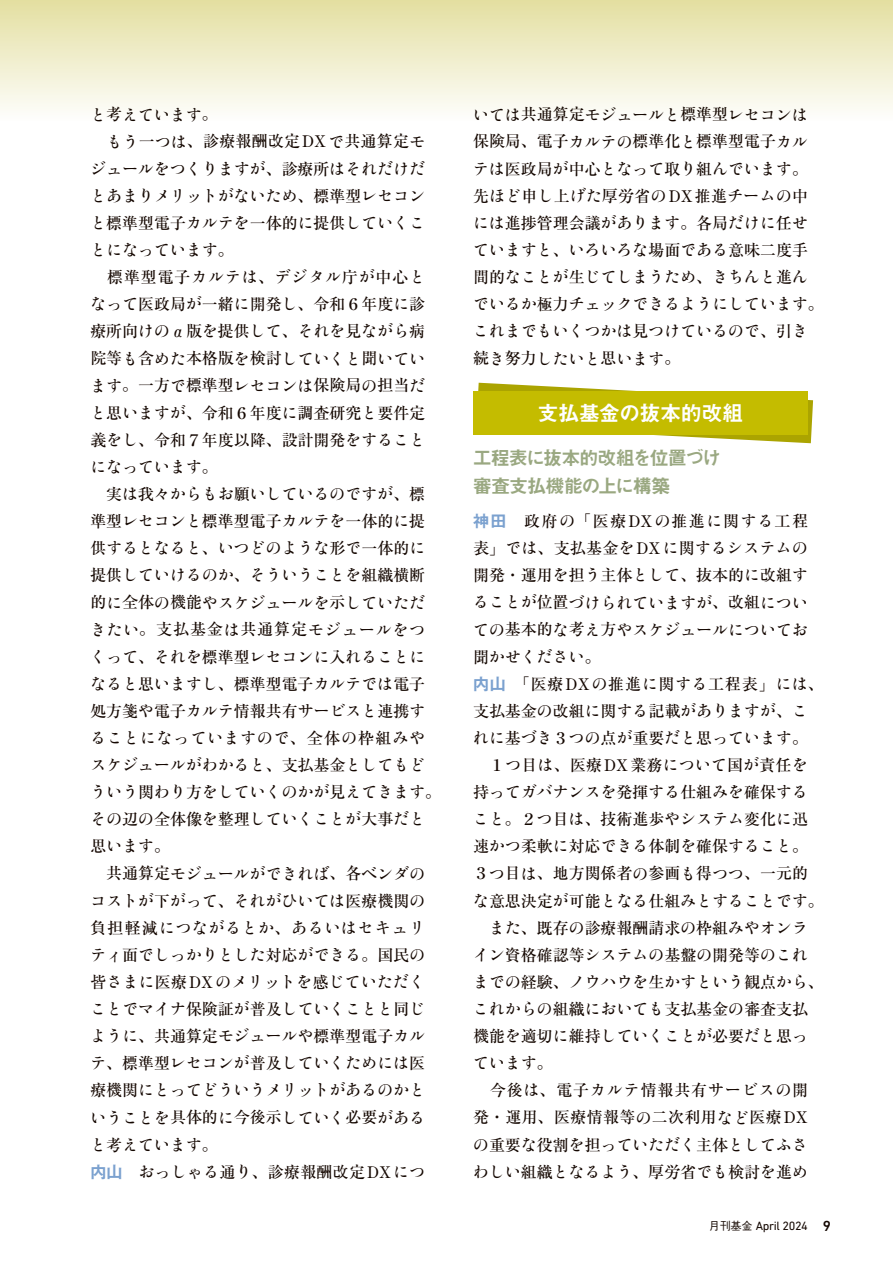
<style>
.page{position:relative;width:893px;height:1263px;background:#fff}
.page>*{position:absolute;margin:0;border:0;box-sizing:border-box;transform-origin:0 0}
.t1{font:21.3px "Midashi Go Pr 6 MB31";letter-spacing:-.03em;color:#fff}
.t2{font:19.2px/27.2px "Midashi Go Pr 6 MB31";letter-spacing:-.06em;color:#9aa881}
.t3{font:16.35px/27.2px "Ryumin Std Medium KO";letter-spacing:-.03em;color:#140700}
.t4{font:500 15.9px/27.2px "Ryumin Pr 6";color:#140700}
.t5{font:500 15.9px "Ryumin Pr 6";letter-spacing:.02em;color:#140700}
.t6{font:500 15.9px/27.2px "Ryumin Pr 6";letter-spacing:.025em;color:#140700}
.t7{font:500 15.9px "Ryumin Pr 6";letter-spacing:.06em;color:#140700}
.t8{font:500 15.9px "Ryumin Pr 6";letter-spacing:.105em;color:#140700}
.t9{font:12.15px "DIN Next LT Pro";letter-spacing:-.025em;color:#140700}
.s1{font-family:"Ryumin Pr 6";font-weight:500;font-size:15.9px}
.s2{font-family:"Ryumin Std Medium KO";font-weight:400;font-size:16.35px}
.s3{font-family:"Gothic MB101 Pr 6 De";font-weight:700;color:#7ba1cf}
.s4{font-family:"Hira Min Std W4";font-weight:400}
.s5{font-family:"Hira Min Std W4";font-size:15.9px}
.s6{font-family:"Gothic BBB Pro";font-weight:500;font-size:11.1px}
.s7{font-weight:500;font-size:14.85px}
</style>
<div class="page">
<div style="left:0;top:0;width:893px;height:121px;background:linear-gradient(to bottom,#e3dfa0,#fefefd)"></div>
<hr style="left:0;top:0;width:1px;height:121px;background:#e1dc97">
<svg style="left:476px;top:383px;width:337px;height:60px"></svg>
<div style="left:473px;top:391px;width:335px;height:43px;background:#c4bc00"></div>
<p class="t3" style="left:90px;top:99px;width:129px">と<span class="s1">考</span>えています<span class="s1">。</span></p>
<p class="t4" style="left:106px;top:127px;width:321px"><span class="s2">もう</span>一<span class="s2">つは</span>、診療報酬改定DX<span class="s2">で</span>共通算定<span class="s2">モ</span></p>
<p class="t3" style="left:90px;top:154px;width:337px;text-align:justify">ジュールをつくりますが<span class="s1">、診療所</span>はそれだけだとあまりメリットがないため<span class="s1">、標準型</span>レセコンと<span class="s1">標準型電子</span>カルテを<span class="s1">一体的</span>に<span class="s1">提供</span>していくことになっています<span class="s1">。</span></p>
<p class="t4" style="left:90px;top:263px;width:337px">　標準型電子<span class="s2">カルテは</span>、<span class="s2">デジタル</span>庁<span class="s2">が</span>中心<span class="s2">となって</span>医政局<span class="s2">が</span>一緒<span class="s2">に</span>開発<span class="s2">し</span>、令和６年度<span class="s2">に</span>診</p>
<p class="t3" style="left:90px;top:316px;width:337px"><span class="s1">療所向</span>けの<span class="s1">α版</span>を<span class="s1">提供</span>して<span class="s1">、</span>それを<span class="s1">見</span>ながら<span class="s1">病院等</span>も<span class="s1">含</span>めた<span class="s1">本格版</span>を<span class="s1">検討</span>していくと<span class="s1">聞</span>いてい</p>
<p class="t4" style="left:90px;top:371px;width:337px;text-align:justify"><span class="s2">ます</span>。一方<span class="s2">で</span>標準型<span class="s2">レセコンは</span>保険局<span class="s2">の</span>担当<span class="s2">だと</span>思<span class="s2">いますが</span>、令和６年度<span class="s2">に</span>調査研究<span class="s2">と</span>要件定義<span class="s2">をし</span>、令和７年度以降、設計開発<span class="s2">をすること</span></p>
<p class="t3" style="left:90px;top:452px;width:337px">になっています<span class="s1">。　　<br>　実</span>は<span class="s1">我々</span>からもお<span class="s1">願</span>いしているのですが<span class="s1">、標</span></p>
<p class="t4" style="left:90px;top:507px;width:336px">準型<span class="s2">レセコンと</span>標準型電子<span class="s2">カルテを</span>一体的<span class="s2">に</span>提</p>
<p class="t3" style="left:90px;top:533px;width:337px;text-align:justify"><span class="s1">供</span>するとなると<span class="s1">、</span>いつどのような<span class="s1">形</span>で<span class="s1">一体的</span>に<span class="s1">提供</span>していけるのか<span class="s1">、</span>そういうことを<span class="s1">組織横断的</span>に<span class="s1">全体</span>の<span class="s1">機能</span>やスケジュールを<span class="s1">示</span>していただきたい<span class="s1">。支払基金</span>は<span class="s1">共通算定</span>モジュールをつくって<span class="s1">、</span>それを<span class="s1">標準型</span>レセコンに<span class="s1">入</span>れることになると<span class="s1">思</span>いますし<span class="s1">、標準型電子</span>カルテでは<span class="s1">電子</span></p>
<p class="t4" style="left:90px;top:696px;width:337px">処方箋<span class="s2">や</span>電子<span class="s2">カルテ</span>情報共有<span class="s2">サービスと</span>連携<span class="s2">す</span></p>
<p class="t3" style="left:90px;top:723px;width:353px">ることになっていますので<span class="s1">、全体</span>の<span class="s1">枠組</span>みやスケジュールがわかると<span class="s1">、支払基金</span>としてもどういう<span class="s1">関</span>わり<span class="s1">方</span>をしていくのかが<span class="s1">見</span>えてきます<span class="s1">。</span>その<span class="s1">辺</span>の<span class="s1">全体像</span>を<span class="s1">整理</span>していくことが<span class="s1">大事</span>だと<span class="s1">思</span>います<span class="s1">。<br>　共通算定</span>モジュールができれば<span class="s1">、各</span>ベンダのコストが<span class="s1">下</span>がって<span class="s1">、</span>それがひいては<span class="s1">医療機関</span>の<span class="s1">負担軽減</span>につながるとか<span class="s1">、</span>あるいはセキュリティ<span class="s1">面</span>でしっかりとした<span class="s1">対応</span>ができる<span class="s1">。国民</span>の<span class="s1">皆</span>さまに<span class="s1">医療DX</span>のメリットを<span class="s1">感</span>じていただくことでマイナ<span class="s1">保険証</span>が<span class="s1">普及</span>していくことと<span class="s1">同</span>じように<span class="s1">、共通算定</span>モジュールや<span class="s1">標準型電子</span>カルテ<span class="s1">、標準型</span>レセコンが<span class="s1">普及</span>していくためには<span class="s1">医療機関</span>にとってどういうメリットがあるのかということを<span class="s1">具体的</span>に<span class="s1">今後示</span>していく<span class="s1">必要</span>があると<span class="s1">考</span>えています<span class="s1">。</span></p>
<p class="t5" style="left:90px;top:1159px;width:337px"><span class="s3">内山</span> <span class="s2">おっしゃる</span>通<span class="s2">り</span>、診療報酬改定DX<span class="s2">につ</span></p>
<p class="t3" style="left:473px;top:99px;width:337px">いては<span class="s1">共通算定</span>モジュールと<span class="s1">標準型</span>レセコンは</p>
<p class="t4" style="left:473px;top:127px;width:337px">保険局、電子<span class="s2">カルテの</span>標準化<span class="s2">と</span>標準型電子<span class="s2">カル</span></p>
<p class="t3" style="left:473px;top:154px;width:337px">テは<span class="s1">医政局</span>が<span class="s1">中心</span>となって<span class="s1">取</span>り<span class="s1">組</span>んでいます<span class="s1">。</span></p>
<p class="t4" style="left:473px;top:181px;width:336px">先<span class="s2">ほど</span>申<span class="s2">し</span>上<span class="s2">げた</span>厚労省<span class="s2">の</span>DX推進<span class="s2">チームの</span>中</p>
<p class="t3" style="left:473px;top:208px;width:353px">には<span class="s1">進捗管理会議</span>があります<span class="s1">。各局</span>だけに<span class="s1">任</span>せていますと<span class="s1">、</span>いろいろな<span class="s1">場面</span>である<span class="s1">意味二度手間的</span>なことが<span class="s1">生</span>じてしまうため<span class="s1">、</span>きちんと<span class="s1">進</span>んでいるか<span class="s1">極力</span>チェックできるようにしています<span class="s1">。</span>これまでもいくつかは<span class="s1">見</span>つけているので<span class="s1">、引</span>き<span class="s1">続</span>き<span class="s1">努力</span>したいと<span class="s1">思</span>います<span class="s1">。</span></p>
<p class="t1" style="left:537px;top:395px;width:207px">支払基金の抜本的改組</p>
<p class="t2" style="left:473px;top:444px;width:269px">工程表に抜本的改組を位置づけ　審査支払機能の上に構築</p>
<p class="t8" style="left:473px;top:508px;width:336px"><span class="s3">神田</span>　政府<span class="s2">の</span><span class="s4">「</span>医療DX<span class="s2">の</span>推進<span class="s2">に</span>関<span class="s2">する</span>工程</p>
<p class="t3" style="left:473px;top:533px;width:337px"><span class="s1">表</span><span class="s5">」</span>では<span class="s1">、支払基金</span>を<span class="s1">DX</span>に<span class="s1">関</span>するシステムの</p>
<p class="t4" style="left:473px;top:561px;width:337px">開発・運用<span class="s2">を</span>担<span class="s2">う</span>主体<span class="s2">として</span>、抜本的<span class="s2">に</span>改組<span class="s2">す</span></p>
<p class="t3" style="left:473px;top:587px;width:337px;text-align:justify">ることが<span class="s1">位置</span>づけられていますが<span class="s1">、改組</span>についての<span class="s1">基本的</span>な<span class="s1">考</span>え<span class="s1">方</span>やスケジュールについてお<span class="s1">聞</span>かせください<span class="s1">。</span></p>
<p class="t7" style="left:473px;top:671px;width:352px"><span class="s3">内山</span><span class="s4">「</span>医療DX<span class="s2">の</span>推進<span class="s2">に</span>関<span class="s2">する</span>工程表<span class="s4">」</span><span class="s2">には</span>、</p>
<p class="t3" style="left:473px;top:696px;width:337px"><span class="s1">支払基金</span>の<span class="s1">改組</span>に<span class="s1">関</span>する<span class="s1">記載</span>がありますが<span class="s1">、</span>これに<span class="s1">基</span>づき<span class="s1">３</span>つの<span class="s1">点</span>が<span class="s1">重要</span>だと<span class="s1">思</span>っています<span class="s1">。</span></p>
<p class="t5" style="left:473px;top:752px;width:337px">　１<span class="s2">つ</span>目<span class="s2">は</span>、医療DX業務<span class="s2">について</span>国<span class="s2">が</span>責任<span class="s2">を</span></p>
<p class="t3" style="left:473px;top:777px;width:337px"><span class="s1">持</span>ってガバナンスを<span class="s1">発揮</span>する<span class="s1">仕組</span>みを<span class="s1">確保</span>する</p>
<p class="t4" style="left:473px;top:805px;width:337px"><span class="s2">こと</span>。２<span class="s2">つ</span>目<span class="s2">は</span>、技術進歩<span class="s2">やシステム</span>変化<span class="s2">に</span>迅</p>
<p class="t3" style="left:473px;top:831px;width:336px"><span class="s1">速</span>かつ<span class="s1">柔軟</span>に<span class="s1">対応</span>できる<span class="s1">体制</span>を<span class="s1">確保</span>すること<span class="s1">。</span></p>
<p class="t4" style="left:473px;top:859px;width:336px">３<span class="s2">つ</span>目<span class="s2">は</span>、地方関係者<span class="s2">の</span>参画<span class="s2">も</span>得<span class="s2">つつ</span>、一元的</p>
<p class="t3" style="left:473px;top:885px;width:353px">な<span class="s1">意思決定</span>が<span class="s1">可能</span>となる<span class="s1">仕組</span>みとすることです<span class="s1">。</span></p>
<p class="t4" style="left:489px;top:913px;width:321px"><span class="s2">また</span>、既存<span class="s2">の</span>診療報酬請求<span class="s2">の</span>枠組<span class="s2">みやオンラ</span></p>
<p class="t3" style="left:473px;top:940px;width:353px">イン<span class="s1">資格確認等</span>システムの<span class="s1">基盤</span>の<span class="s1">開発等</span>のこれまでの<span class="s1">経験、</span>ノウハウを<span class="s1">生</span>かすという<span class="s1">観点</span>から<span class="s1">、</span>これからの<span class="s1">組織</span>においても<span class="s1">支払基金</span>の<span class="s1">審査支払機能</span>を<span class="s1">適切</span>に<span class="s1">維持</span>していくことが<span class="s1">必要</span>だと<span class="s1">思</span>っています<span class="s1">。</span></p>
<p class="t6" style="left:473px;top:1076px;width:336px">　今後<span class="s2">は</span>、電子<span class="s2">カルテ</span>情報共有<span class="s2">サービスの</span>開発・運用、医療情報等<span class="s2">の</span>二次利用<span class="s2">など</span>医療DX</p>
<p class="t3" style="left:473px;top:1129px;width:337px">の<span class="s1">重要</span>な<span class="s1">役割</span>を<span class="s1">担</span>っていただく<span class="s1">主体</span>としてふさわしい<span class="s1">組織</span>となるよう<span class="s1">、厚労省</span>でも<span class="s1">検討</span>を<span class="s1">進</span>め</p>
<p class="t9" style="left:709px;top:1219px;width:124px"><span class="s6">月刊基金</span> April 2024 <span class="s7">9</span></p>
</div>
